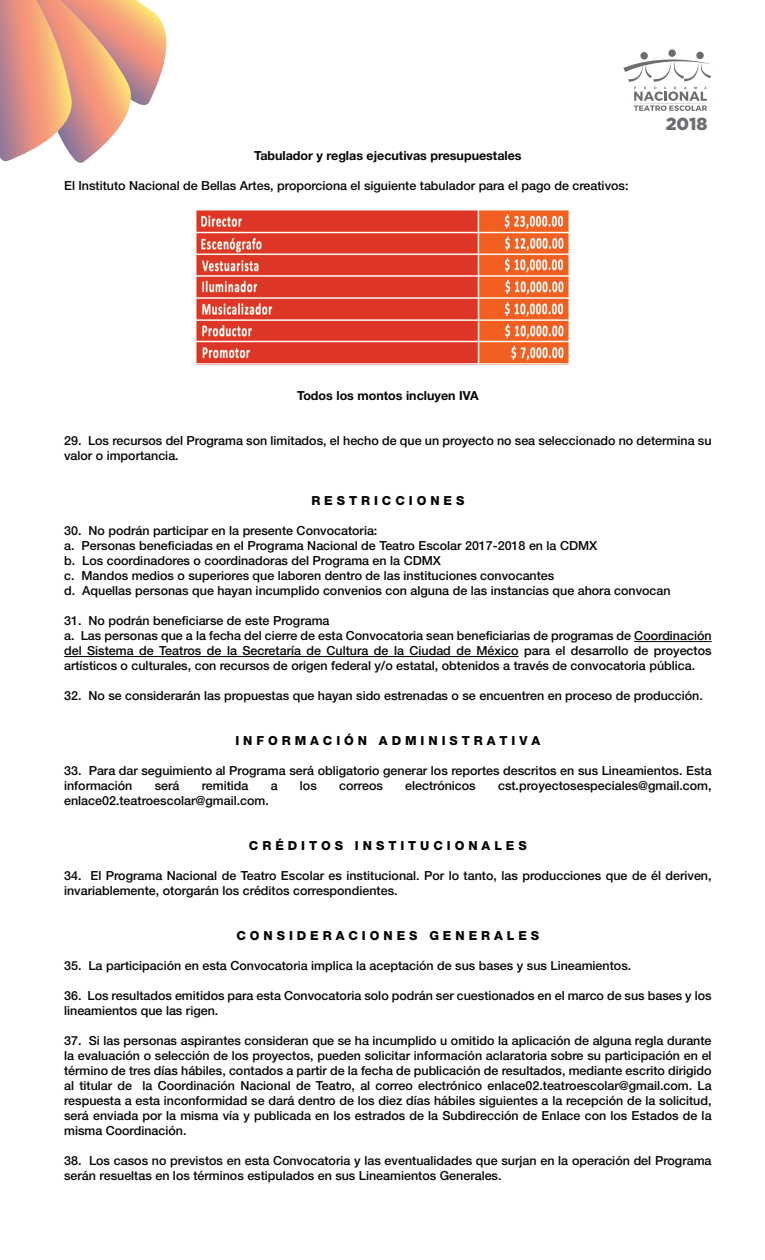
<style>
.page{position:relative;width:765px;height:1260px;background:#fff}
.page>*{position:absolute;margin:0;border:0;box-sizing:border-box;transform-origin:0 0}
.t1{font:900 17.38px "Gotham";color:#6c6d70}
.t2{font:500 12.5px/15px "Helvetica Neue LT Std";color:#040503}
.t3{font:800 12.5px "Helvetica Neue LT Std";color:#040503}
.t4{font:700 12.5px "Helvetica Neue LT Std";color:#040503}
</style>
<div class="page">
<svg style="left:0;top:0;width:166px;height:163px"></svg>
<div style="left:640px;top:52px;width:8px;height:8px;background:#6c6d70;border-radius:50%"></div>
<div style="left:668px;top:49px;width:8px;height:8px;background:#6c6d70;border-radius:50%"></div>
<div style="left:696px;top:52px;width:8px;height:7px;background:#6c6d70;border-radius:50%"></div>
<svg style="left:623px;top:59px;width:88px;height:52px"></svg>
<hr style="left:634px;top:641px;width:78px;height:1px;background:#040503">
<hr style="left:64px;top:656px;width:455px;height:1px;background:#040503">
<img style="left:196px;top:210px;width:373px;height:155px">
<p class="t4" style="left:254px;top:148px;width:269px">Tabulador y reglas ejecutivas presupuestales</p>
<p class="t2" style="left:64px;top:178px;width:566px">El Instituto Nacional de Bellas Artes, proporciona el siguiente tabulador para el pago de creativos:</p>
<h1 class="t1" style="left:666px;top:114px;width:43px">2018</h1>
<p class="t4" style="left:297px;top:388px;width:183px">Todos los montos incluyen IVA</p>
<p class="t2" style="left:64px;top:433px;width:649px">29. Los recursos del Programa son limitados, el hecho de que un proyecto no sea seleccionado no determina su valor o importancia.</p>
<p class="t3" style="left:311px;top:493px;width:155px">R E S T R I C C I O N E S</p>
<p class="t2" style="left:64px;top:523px;width:608px">30. No podrán participar en la presente Convocatoria:<br>a. Personas beneficiadas en el Programa Nacional de Teatro Escolar 2017-2018 en la CDMX<br>b. Los coordinadores o coordinadoras del Programa en la CDMX<br>c. Mandos medios o superiores que laboren dentro de las instituciones convocantes<br>d. Aquellas personas que hayan incumplido convenios con alguna de las instancias que ahora convocan</p>
<p class="t2" style="left:64px;top:613px;width:649px">31. No podrán beneficiarse de este Programa<br>a. Las personas que a la fecha del cierre de esta Convocatoria sean beneficiarias de programas de Coordinación del Sistema de Teatros de la Secretaría de Cultura de la Ciudad de México para el desarrollo de proyectos artísticos o culturales, con recursos de origen federal y/o estatal, obtenidos a través de convocatoria pública.</p>
<p class="t2" style="left:64px;top:688px;width:640px">32. No se considerarán las propuestas que hayan sido estrenadas o se encuentren en proceso de producción.</p>
<p class="t3" style="left:235px;top:733px;width:306px">I N F O R M A C I Ó N A D M I N I S T R A T I V A</p>
<p class="t2" style="left:64px;top:763px;width:649px">33. Para dar seguimiento al Programa será obligatorio generar los reportes descritos en sus Lineamientos. Esta información</p>
<p class="t2" style="left:155px;top:778px;width:26px">será</p>
<p class="t2" style="left:202px;top:778px;width:48px">remitida</p>
<p class="t2" style="left:271px;top:778px;width:8px">a</p>
<p class="t2" style="left:300px;top:778px;width:18px">los</p>
<p class="t2" style="left:339px;top:778px;width:45px">correos</p>
<p class="t2" style="left:405px;top:778px;width:72px">electrónicos</p>
<p class="t2" style="left:498px;top:778px;width:215px">cst.proyectosespeciales@gmail.com,</p>
<p class="t2" style="left:64px;top:793px;width:206px">enlace02.teatroescolar@gmail.com.</p>
<p class="t3" style="left:249px;top:838px;width:279px">C R É D I T O S I N S T I T U C I O N A L E S</p>
<p class="t2" style="left:64px;top:868px;width:649px">34. El Programa Nacional de Teatro Escolar es institucional. Por lo tanto, las producciones que de él deriven, invariablemente, otorgarán los créditos correspondientes.</p>
<p class="t3" style="left:236px;top:928px;width:304px">C O N S I D E R A C I O N E S G E N E R A L E S</p>
<p class="t2" style="left:64px;top:958px;width:569px">35. La participación en esta Convocatoria implica la aceptación de sus bases y sus Lineamientos.</p>
<p class="t2" style="left:64px;top:988px;width:649px">36. Los resultados emitidos para esta Convocatoria solo podrán ser cuestionados en el marco de sus bases y los lineamientos que las rigen.</p>
<p class="t2" style="left:64px;top:1033px;width:649px;text-align:justify">37. Si las personas aspirantes consideran que se ha incumplido u omitido la aplicación de alguna regla durante la evaluación o selección de los proyectos, pueden solicitar información aclaratoria sobre su participación en el término de tres días hábiles, contados a partir de la fecha de publicación de resultados, mediante escrito dirigido al titular de la Coordinación Nacional de Teatro, al correo electrónico enlace02.teatroescolar@gmail.com. La respuesta a esta inconformidad se dará dentro de los diez días hábiles siguientes a la recepción de la solicitud, será enviada por la misma vía y publicada en los estrados de la Subdirección de Enlace con los Estados de la misma Coordinación.</p>
<p class="t2" style="left:64px;top:1153px;width:649px">38. Los casos no previstos en esta Convocatoria y las eventualidades que surjan en la operación del Programa serán resueltas en los términos estipulados en sus Lineamientos Generales.</p>
</div>
